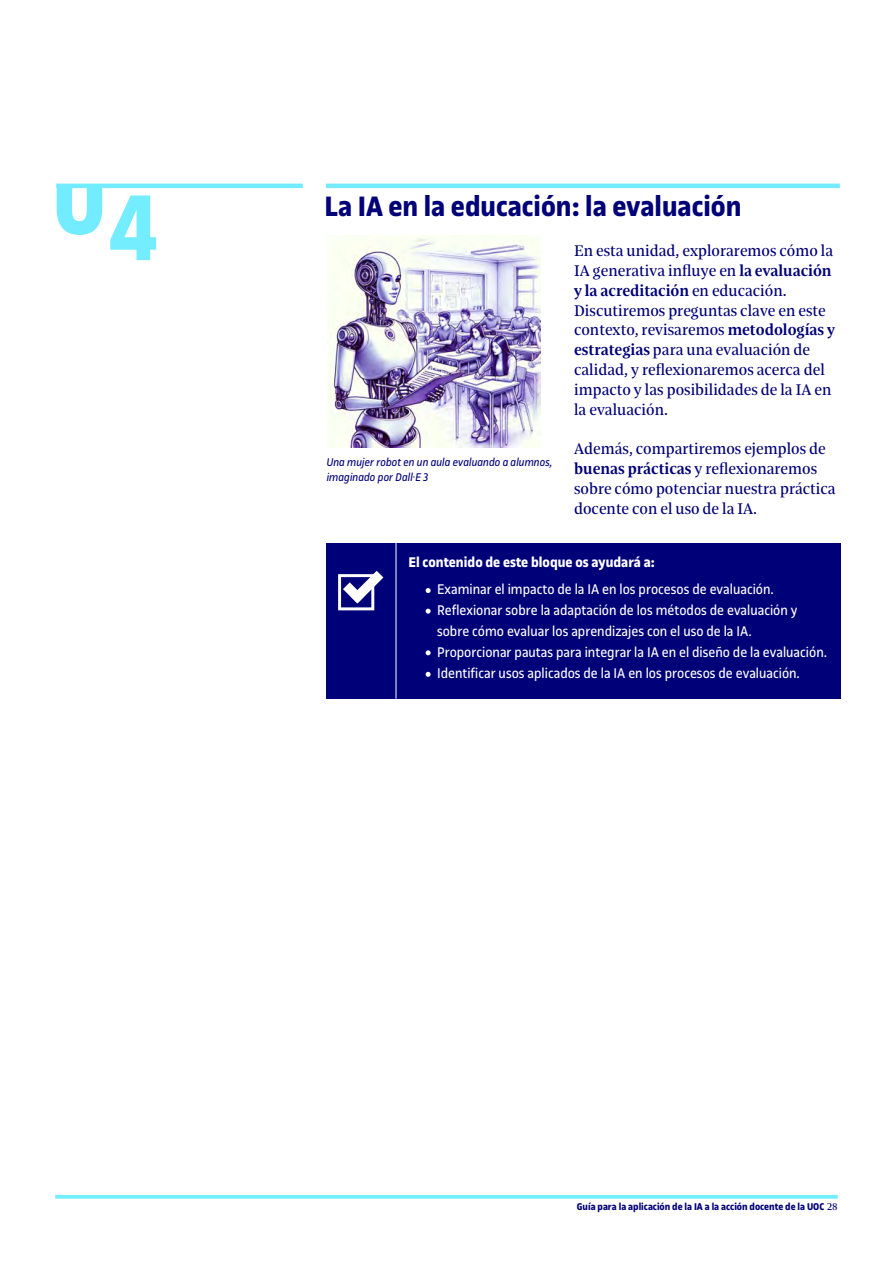
<style>
.page{position:relative;width:893px;height:1264px;background:#fff}
.page>*{position:absolute;margin:0;border:0;box-sizing:border-box;transform-origin:0 0}
.t1{font:700 100.05px "UOC Sans";color:#73edff}
.t2{font:700 30px "UOC Sans";color:#000078}
.t3{font:16.5px/19.8px "UOC Serif";color:#000078}
.t4{font:15px/21px "UOC Sans";color:#fff}
.t5{font:700 15px "UOC Sans";color:#fff}
.t6{font:italic 12px/15px "UOC Sans";color:#000078}
.t7{font:700 10.5px "UOC Sans";color:#000078}
.s1{font-weight:700}
.s2{font-family:"UOC Serif";font-weight:400}
</style>
<div class="page">
<div style="left:326px;top:543px;width:514px;height:155px;background:#000078"></div>
<svg style="left:426px;top:588px;width:5px;height:5px"></svg>
<svg style="left:426px;top:608px;width:5px;height:5px"></svg>
<svg style="left:426px;top:650px;width:5px;height:5px"></svg>
<svg style="left:426px;top:671px;width:5px;height:5px"></svg>
<svg style="left:338px;top:570px;width:45px;height:40px"></svg>
<svg style="left:55px;top:1194px;width:783px;height:4px;fill:#73edff"></svg>
<div style="left:56px;top:183px;width:247px;height:5px;background:#73ecff"></div>
<div style="left:326px;top:183px;width:514px;height:5px;background:#73ecff"></div>
<svg style="left:57px;top:188px;width:45px;height:47px"></svg>
<img style="left:328px;top:235px;width:212px;height:213px">
<h1 class="t1" style="left:108px;top:171px;width:53px">4</h1>
<h2 class="t2" style="left:324px;top:189px;width:419px">La IA en la educación: la evaluación</h2>
<p class="t3" style="left:574px;top:241px;width:262px">En esta unidad, exploraremos cómo la IA generativa influye en <span class="s1">la evaluación y la acreditación</span> en educación.<br>Discutiremos preguntas clave en este contexto, revisaremos <span class="s1">metodologías y estrategias</span> para una evaluación de calidad, y reflexionaremos acerca del impacto y las posibilidades de la IA en la evaluación.</p>
<p class="t3" style="left:574px;top:439px;width:263px">Además, compartiremos ejemplos de <span class="s1">buenas prácticas</span> y reflexionaremos sobre cómo potenciar nuestra práctica docente con el uso de la IA.</p>
<p class="t6" style="left:327px;top:454px;width:228px">Una mujer robot en un aula evaluando a alumnos, imaginado por Dall·E 3</p>
<p class="t5" style="left:409px;top:554px;width:248px">El contenido de este bloque os ayudará a:</p>
<p class="t4" style="left:437px;top:579px;width:392px">Examinar el impacto de la IA en los procesos de evaluación.<br>Reflexionar sobre la adaptación de los métodos de evaluación y sobre cómo evaluar los aprendizajes con el uso de la IA.<br>Proporcionar pautas para integrar la IA en el diseño de la evaluación.<br>Identificar usos aplicados de la IA en los procesos de evaluación.</p>
<p class="t7" style="left:577px;top:1200px;width:262px">Guía para la aplicación de la IA a la acción docente de la UOC <span class="s2">28</span></p>
</div>
